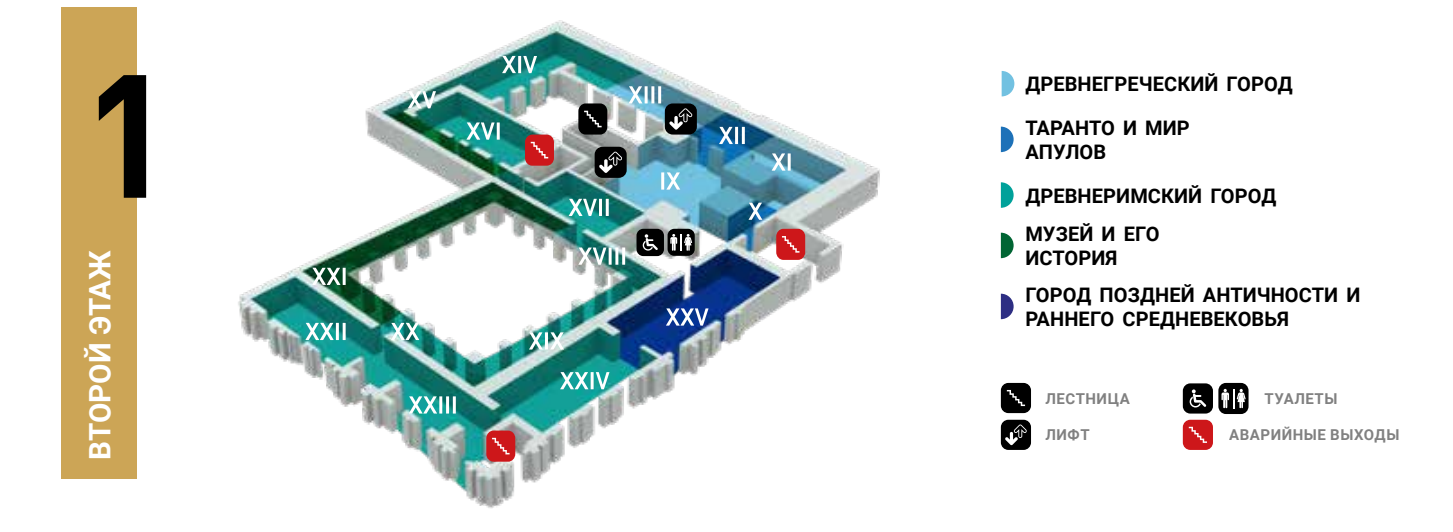
<style>
.page{position:relative;width:1453px;height:532px;background:#fff}
.page>*{position:absolute;margin:0;border:0;box-sizing:border-box;transform-origin:0 0}
.t1{font:700 29.5px "Roboto";letter-spacing:-.005em;color:#fff}
.t2{font:700 20px/24px "Roboto";letter-spacing:.005em;color:#000}
.t3{font:700 15px "Roboto";letter-spacing:.035em;color:#000}
</style>
<div class="page">
<div style="left:62px;top:7px;width:75px;height:471px;background:#cca556"></div>
<svg style="left:99px;top:75px;width:47px;height:123px"></svg>
<img style="left:238px;top:20px;width:642px;height:488px">
<div style="left:665px;top:103px;width:32px;height:31px;background:#000;border-radius:8px"></div>
<svg style="left:669px;top:108px;width:23px;height:22px"></svg>
<div style="left:595px;top:147px;width:32px;height:31px;background:#000;border-radius:8px"></div>
<svg style="left:599px;top:152px;width:23px;height:21px"></svg>
<div style="left:486px;top:430px;width:29px;height:31px;background:#cd171a;border-radius:7px"></div>
<svg style="left:492px;top:437px;width:17px;height:17px"></svg>
<div style="left:776px;top:229px;width:29px;height:31px;background:#cd171a;border-radius:7px"></div>
<svg style="left:782px;top:236px;width:17px;height:16px"></svg>
<div style="left:525px;top:134px;width:29px;height:32px;background:#cd171a;border-radius:7px"></div>
<svg style="left:531px;top:142px;width:17px;height:16px"></svg>
<div style="left:578px;top:103px;width:29px;height:31px;background:#000;border-radius:7px"></div>
<svg style="left:584px;top:111px;width:18px;height:16px"></svg>
<svg style="left:560px;top:372px;width:49px;height:17px"></svg>
<svg style="left:529px;top:332px;width:35px;height:17px"></svg>
<svg style="left:578px;top:247px;width:47px;height:17px"></svg>
<svg style="left:569px;top:191px;width:40px;height:25px"></svg>
<svg style="left:312px;top:268px;width:34px;height:17px"></svg>
<svg style="left:466px;top:122px;width:34px;height:18px"></svg>
<svg style="left:408px;top:91px;width:28px;height:17px"></svg>
<svg style="left:502px;top:56px;width:35px;height:17px"></svg>
<svg style="left:629px;top:86px;width:32px;height:17px"></svg>
<svg style="left:661px;top:172px;width:19px;height:17px"></svg>
<svg style="left:719px;top:127px;width:26px;height:17px"></svg>
<svg style="left:772px;top:153px;width:19px;height:17px"></svg>
<svg style="left:748px;top:202px;width:14px;height:18px"></svg>
<svg style="left:391px;top:323px;width:28px;height:17px"></svg>
<svg style="left:305px;top:323px;width:41px;height:17px"></svg>
<svg style="left:409px;top:396px;width:47px;height:17px"></svg>
<svg style="left:666px;top:308px;width:42px;height:17px"></svg>
<div style="left:667px;top:229px;width:28px;height:27px;background:#000;border-radius:7px"></div>
<svg style="left:670px;top:234px;width:22px;height:16px"></svg>
<div style="left:636px;top:229px;width:28px;height:27px;background:#000;border-radius:7px"></div>
<svg style="left:643px;top:234px;width:15px;height:16px"></svg>
<svg style="left:1001px;top:71px;width:13px;height:25px"></svg>
<svg style="left:1001px;top:127px;width:12px;height:25px"></svg>
<svg style="left:1001px;top:182px;width:12px;height:26px"></svg>
<svg style="left:1001px;top:232px;width:12px;height:26px"></svg>
<svg style="left:1001px;top:293px;width:12px;height:26px"></svg>
<div style="left:1001px;top:383px;width:30px;height:30px;background:#000;border-radius:7px"></div>
<svg style="left:1007px;top:390px;width:18px;height:16px"></svg>
<div style="left:1001px;top:419px;width:30px;height:31px;background:#000;border-radius:7px"></div>
<svg style="left:1005px;top:424px;width:22px;height:21px"></svg>
<div style="left:1218px;top:383px;width:30px;height:31px;background:#000;border-radius:8px"></div>
<svg style="left:1221px;top:389px;width:24px;height:19px"></svg>
<div style="left:1183px;top:383px;width:30px;height:30px;background:#000;border-radius:7px"></div>
<svg style="left:1189px;top:389px;width:17px;height:18px"></svg>
<div style="left:1183px;top:419px;width:30px;height:31px;background:#cd171a;border-radius:7px"></div>
<svg style="left:1189px;top:426px;width:18px;height:16px"></svg>
<h1 class="t1" style="left:79px;top:459px;width:211px;rotate:-90deg">ВТОРОЙ ЭТАЖ</h1>
<p class="t2" style="left:1025px;top:71px;width:269px">ДРЕВНЕГРЕЧЕСКИЙ ГОРОД</p>
<p class="t2" style="left:1025px;top:115px;width:166px">ТАРАНТО И МИР<br>АПУЛОВ</p>
<p class="t2" style="left:1025px;top:183px;width:253px">ДРЕВНЕРИМСКИЙ ГОРОД</p>
<p class="t2" style="left:1025px;top:221px;width:136px">МУЗЕЙ И ЕГО<br>ИСТОРИЯ</p>
<p class="t2" style="left:1025px;top:282px;width:336px">ГОРОД ПОЗДНЕЙ АНТИЧНОСТИ И<br>РАННЕГО СРЕДНЕВЕКОВЬЯ</p>
<p class="t3" style="left:1045px;top:387px;width:86px">ЛЕСТНИЦА</p>
<p class="t3" style="left:1045px;top:424px;width:46px">ЛИФТ</p>
<p class="t3" style="left:1229px;top:424px;width:172px">АВАРИЙНЫЕ ВЫХОДЫ</p>
<p class="t3" style="left:1264px;top:388px;width:75px">ТУАЛЕТЫ</p>
</div>
